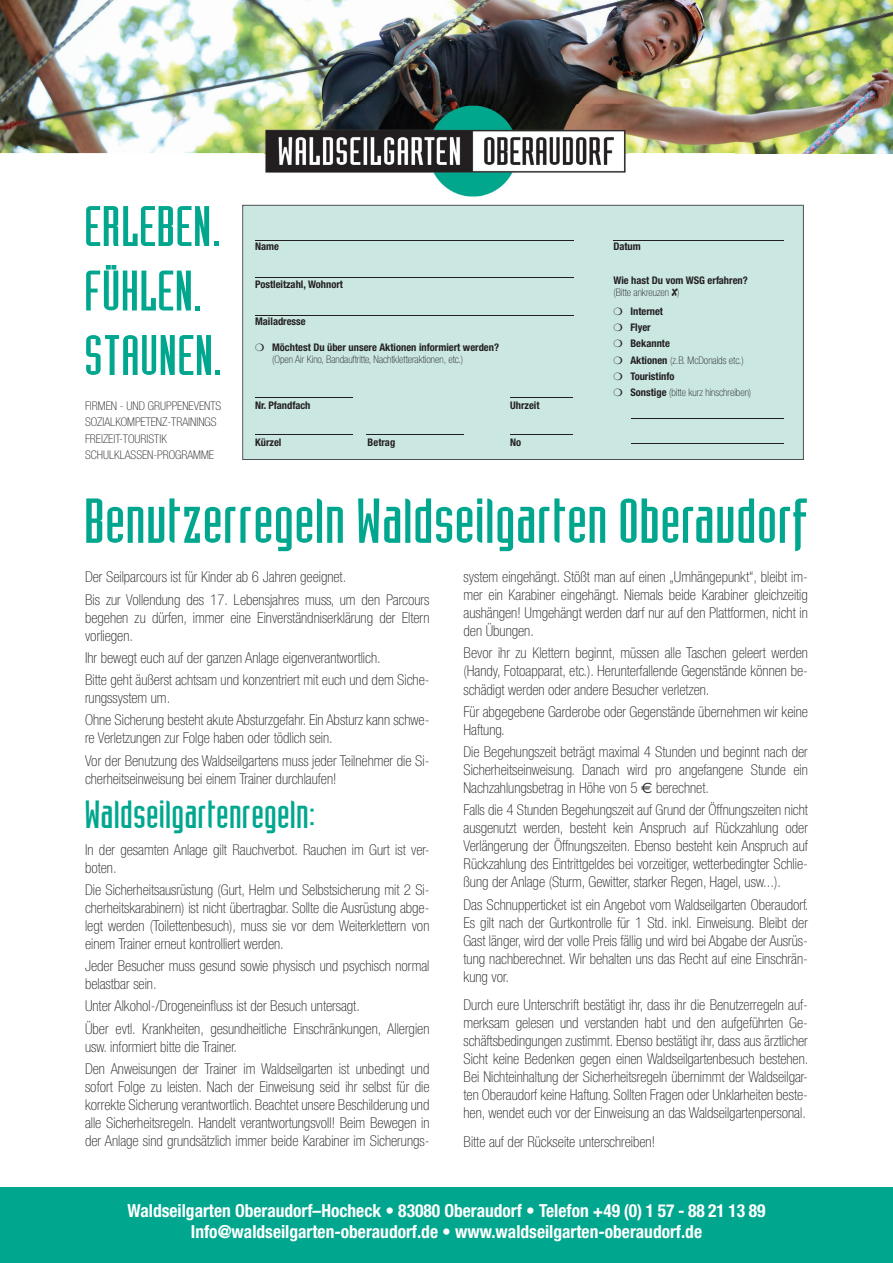
<style>
.page{position:relative;width:893px;height:1263px;background:#fff}
.page>*{position:absolute;margin:0;border:0;box-sizing:border-box;transform-origin:0 0}
.t1{font:60px "Assiduous";color:#00a78e}
.t2{font:54px/64.5px "Assiduous";color:#00a78e}
.t3{font:37.5px "Assiduous";color:#00a78e}
.t4{font:700 condensed 18px/21px "Helvetica Neue";color:#fff;text-align:center}
.t5{font:100 condensed 15px/18px "Helvetica Neue";color:#231f20}
.t6{font:100 condensed 12px/16.5px "Helvetica Neue";color:#231f20}
.t7{font:700 condensed 10.5px/16.2px "Helvetica Neue";color:#231f20}
.t8{font:100 condensed 10.5px/12px "Helvetica Neue";color:#231f20}
.s1{font-weight:700}
.s2{font-weight:100}
.s3{font-family:"Brush 738 BT Regular A";font-weight:400;font-stretch:normal}
.s4{font-family:"Euro Sans";font-weight:400;font-stretch:normal}
</style>
<div class="page">
<div style="left:242px;top:205px;width:562px;height:255px;background:#cae7e2"></div>
<hr style="left:255px;top:240px;width:319px;height:1px;background:#231f20">
<hr style="left:255px;top:277px;width:319px;height:1px;background:#231f20">
<hr style="left:255px;top:315px;width:319px;height:1px;background:#231f20">
<hr style="left:255px;top:397px;width:98px;height:1px;background:#231f20">
<hr style="left:255px;top:434px;width:98px;height:1px;background:#231f20">
<hr style="left:367px;top:434px;width:97px;height:1px;background:#231f20">
<hr style="left:510px;top:434px;width:63px;height:1px;background:#231f20">
<hr style="left:510px;top:397px;width:63px;height:1px;background:#231f20">
<hr style="left:613px;top:240px;width:170px;height:1px;background:#231f20">
<hr style="left:631px;top:418px;width:152px;height:1px;background:#231f20">
<hr style="left:631px;top:443px;width:152px;height:1px;background:#231f20">
<div style="left:0;top:1187px;width:893px;height:76px;background:#00a78e"></div>
<img style="left:0;top:0;width:893px;height:153px">
<img style="left:264px;top:104px;width:363px;height:93px">
<h2 class="t2" style="left:85px;top:194px;width:140px">ERLEBEN.<br>FÜHLEN.<br>STAUNEN.</h2>
<p class="t6" style="left:85px;top:397px;width:138px">FIRMEN - UND GRUPPENEVENTS<br>SOZIALKOMPETENZ-TRAININGS<br>FREIZEIT-TOURISTIK<br>SCHULKLASSEN-PROGRAMME</p>
<p class="t7" style="left:255px;top:238px;width:25px">Name</p>
<p class="t7" style="left:255px;top:276px;width:89px">Postleitzahl, Wohnort</p>
<p class="t7" style="left:255px;top:313px;width:52px">Mailadresse</p>
<p class="t8" style="left:272px;top:341px;width:228px;text-indent:-17px">❍ <span class="s1">Möchtest Du über unsere Aktionen informiert werden? </span>(Open Air Kino, Bandauftritte, Nachtkletteraktionen, etc.)</p>
<p class="t7" style="left:255px;top:397px;width:57px">Nr. Pfandfach</p>
<p class="t7" style="left:510px;top:397px;width:31px">Uhrzeit</p>
<p class="t7" style="left:255px;top:434px;width:28px">Kürzel</p>
<p class="t7" style="left:368px;top:434px;width:29px">Betrag</p>
<p class="t7" style="left:510px;top:434px;width:13px">No</p>
<p class="t7" style="left:613px;top:238px;width:29px">Datum</p>
<p class="t7" style="left:613px;top:275px;width:136px;line-height:12px">Wie hast Du vom WSG erfahren? <span class="s2">(Bitte ankreuzen</span> <span class="s3">X</span><span class="s2">)</span></p>
<p class="t7" style="left:613px;top:303px;width:139px">❍ Internet<br>❍ Flyer<br>❍ Bekannte<br>❍ Aktionen <span class="s2">(z.B. McDonalds etc.) </span>❍ Touristinfo<br>❍ Sonstige <span class="s2">(bitte kurz hinschreiben)</span></p>
<h1 class="t1" style="left:85px;top:491px;width:726px">Benutzerregeln Waldseilgarten Oberaudorf</h1>
<p class="t5" style="left:85px;top:566px;width:346px;line-height:22.2px">Der Seilparcours ist für Kinder ab 6 Jahren geeignet.<br>Bis zur Vollendung des 17. Lebensjahres muss, um den Parcours</p>
<p class="t5" style="left:85px;top:608px;width:346px">begehen zu dürfen, immer eine Einverständniserklärung der Eltern vorliegen.</p>
<p class="t5" style="left:85px;top:646px;width:346px;line-height:22.2px">Ihr bewegt euch auf der ganzen Anlage eigenverantwortlich.<br>Bitte geht äußerst achtsam und konzentriert mit euch und dem Siche-</p>
<p class="t5" style="left:85px;top:686px;width:346px;line-height:22.2px">rungssystem um.<br>Ohne Sicherung besteht akute Absturzgefahr. Ein Absturz kann schwe-</p>
<p class="t5" style="left:85px;top:727px;width:346px;line-height:22.2px">re Verletzungen zur Folge haben oder tödlich sein.<br>Vor der Benutzung des Waldseilgartens muss jeder Teilnehmer die Si-</p>
<p class="t5" style="left:85px;top:769px;width:253px">cherheitseinweisung bei einem Trainer durchlaufen!</p>
<h3 class="t3" style="left:85px;top:796px;width:232px">Waldseilgartenregeln:</h3>
<p class="t5" style="left:85px;top:840px;width:346px">In der gesamten Anlage gilt Rauchverbot. Rauchen im Gurt ist ver&shy;boten.</p>
<p class="t5" style="left:85px;top:880px;width:346px;text-align:justify">Die Sicherheitsausrüstung (Gurt, Helm und Selbstsicherung mit 2 Si&shy;cherheitskarabinern) ist nicht übertragbar. Sollte die Ausrüstung abge&shy;legt werden (Toilettenbesuch), muss sie vor dem Weiterklettern von einem Trainer erneut kontrolliert werden.</p>
<p class="t5" style="left:85px;top:957px;width:346px">Jeder Besucher muss gesund sowie physisch und psychisch normal belastbar sein.</p>
<p class="t5" style="left:85px;top:995px;width:346px;line-height:22.2px">Unter Alkohol-/Drogeneinfluss ist der Besuch untersagt.<br>Über evtl. Krankheiten, gesundheitliche Einschränkungen, Allergien</p>
<p class="t5" style="left:85px;top:1035px;width:346px;line-height:22.2px">usw. informiert bitte die Trainer.<br>Den Anweisungen der Trainer im Waldseilgarten ist unbedingt und</p>
<p class="t5" style="left:85px;top:1077px;width:346px;text-align:justify">sofort Folge zu leisten. Nach der Einweisung seid ihr selbst für die korrekte Sicherung verantwortlich. Beachtet unsere Beschilderung und alle Sicherheitsregeln. Handelt verantwortungsvoll! Beim Bewegen in der Anlage sind grundsätzlich immer beide Karabiner im Sicherungs-</p>
<p class="t5" style="left:463px;top:568px;width:346px;text-align:justify">system eingehängt. Stößt man auf einen „Umhängepunkt“, bleibt im&shy;mer ein Karabiner eingehängt. Niemals beide Karabiner gleichzeitig aushängen! Umgehängt werden darf nur auf den Plattformen, nicht in den Übungen.</p>
<p class="t5" style="left:463px;top:644px;width:346px;text-align:justify">Bevor ihr zu Klettern beginnt, müssen alle Taschen geleert werden (Handy, Fotoapparat, etc.). Herunterfallende Gegenstände können be&shy;schädigt werden oder andere Besucher verletzen.</p>
<p class="t5" style="left:463px;top:702px;width:346px">Für abgegebene Garderobe oder Gegenstände übernehmen wir keine<br>Haftung.</p>
<p class="t5" style="left:463px;top:743px;width:346px;text-align:justify">Die Begehungszeit beträgt maximal 4 Stunden und beginnt nach der Sicherheitseinweisung. Danach wird pro angefangene Stunde ein Nachzahlungs betrag in Höhe von 5 <span class="s4">€</span> berechnet.</p>
<p class="t5" style="left:463px;top:801px;width:346px;text-align:justify">Falls die 4 Stunden Begehungszeit auf Grund der Öffnungs zeiten nicht ausgenutzt werden, besteht kein Anspruch auf Rückzahlung oder Verlängerung der Öffnungszeiten. Ebenso besteht kein Anspruch auf Rückzahlung des Eintrittgeldes bei vorzeitiger, wetterbedingter Schlie&shy;ßung der Anlage (Sturm, Gewitter, starker Regen, Hagel, usw...).</p>
<p class="t5" style="left:463px;top:895px;width:346px;text-align:justify">Das Schnupperticket ist ein Angebot vom Waldseilgarten Oberaudorf.<br>Es gilt nach der Gurtkontrolle für 1 Std. inkl. Einweisung. Bleibt der Gast länger, wird der volle Preis fällig und wird bei Abgabe der Ausrüs&shy;tung nachberechnet. Wir behalten uns das Recht auf eine Einschrän&shy;kung vor.</p>
<p class="t5" style="left:463px;top:996px;width:346px;text-align:justify">Durch eure Unterschrift bestätigt ihr, dass ihr die Benutzerregeln auf&shy;merksam gelesen und verstanden habt und den aufgeführten Ge&shy;schäftsbedingungen zustimmt. Ebenso bestätigt ihr, dass aus ärztlicher Sicht keine Bedenken gegen einen Waldseilgartenbesuch bestehen.<br>Bei Nichteinhaltung der Sicherheitsregeln übernimmt der Waldseilgar&shy;ten Oberaudorf keine Haftung. Sollten Fragen oder Unklarheiten beste&shy;hen, wendet euch vor der Einweisung an das Waldseilgartenpersonal.</p>
<p class="t5" style="left:463px;top:1132px;width:193px">Bitte auf der Rückseite unterschreiben!</p>
<p class="t4" style="left:127px;top:1200px;width:640px">Waldseilgarten Oberaudorf–Hocheck • 83080 Oberaudorf • Telefon +49 (0) 1 57 - 88 21 13 89<br>Info@waldseilgarten-oberaudorf.de • www.waldseilgarten-oberaudorf.de</p>
</div>
